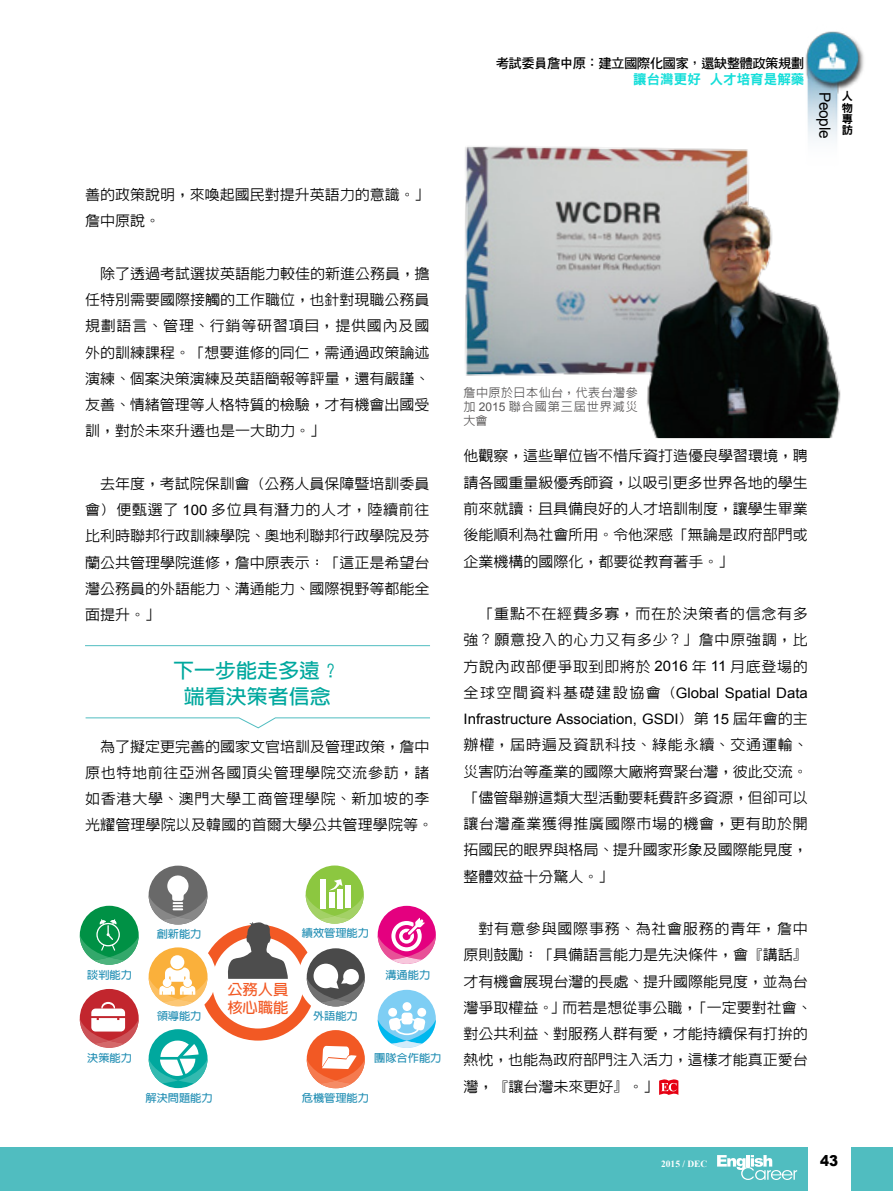
<style>
.page{position:relative;width:893px;height:1191px;background:#fff}
.page>*{position:absolute;margin:0;border:0;box-sizing:border-box;transform-origin:0 0}
.t1{font:700 20.1px "AR Hei B5 HK";color:#00a89e;scale:1.04 1}
.t2{font:15.45px "Arial";letter-spacing:-.025em;color:#000}
.t3{font:900 15px "Arial";color:#000;scale:.9 1}
.t4{font:700 14.7px "AR Hei B5";letter-spacing:-.005em;color:#f25924;scale:1.04 1}
.t5{font:500 14.4px/26.2px "AR Hei U30";color:#000;text-align:justify;scale:1.04 1}
.t6{font:13.5px "DF Hei Std W7";letter-spacing:-.05em;color:#000}
.t7{font:13.5px "DF Hei Std W9";color:#14ded9}
.t8{font:500 12px/14.4px "AR Hei U30";letter-spacing:.045em;color:#595757;text-align:justify}
.t9{font:11.25px/11.2px "DF Hei Std W9";color:#000;text-align:justify}
.t10{font:700 10.8px "AR Hei B5";letter-spacing:-.005em;color:#238fb4;scale:1.04 1}
.t11{font:700 9.45px "Times New Roman";color:#fff}
.s1{font-family:"Arial";font-weight:400}
</style>
<div class="page">
<div style="left:0;top:1147px;width:893px;height:44px;background:#50bdc0"></div>
<div style="left:808px;top:1147px;width:42px;height:44px;background:#fff"></div>
<img style="left:805px;top:31px;width:59px;height:74px">
<svg style="left:659px;top:1079px;width:19px;height:16px"></svg>
<svg style="left:85px;top:717px;width:345px;height:11px"></svg>
<hr style="left:85px;top:645px;width:345px;height:1px;background:#50bdc0">
<svg style="left:717px;top:1155px;width:80px;height:25px"></svg>
<div style="left:200px;top:924px;width:116px;height:116px;background:#f25924;border-radius:50%"></div>
<div style="left:212px;top:936px;width:92px;height:92px;background:#fff;border-radius:50%"></div>
<svg style="left:227px;top:922px;width:61px;height:56px"></svg>
<svg style="left:294px;top:865px;width:142px;height:223px"></svg>
<div style="left:149px;top:1029px;width:59px;height:59px;background:#00a89e;border-radius:50%"></div>
<div style="left:149px;top:865px;width:59px;height:59px;background:#696969;border-radius:50%"></div>
<svg style="left:79px;top:875px;width:141px;height:208px"></svg>
<img style="left:465px;top:105px;width:376px;height:333px">
<p class="t5" style="left:85px;top:181px;width:333px">善的政策說明，來喚起國民對提升英語力的意識。」詹中原說。</p>
<p class="t5" style="left:85px;top:260px;width:333px;text-indent:15px">除了透過考試選拔英語能力較佳的新進公務員，擔任特別需要國際接觸的工作職位，也針對現職公務員規劃語言、管理、行銷等研習項目，提供國內及國外的訓練課程。「想要進修的同仁，需通過政策論述演練、個案決策演練及英語簡報等評量，還有嚴謹、友善、情緒管理等人格特質的檢驗，才有機會出國受訓，對於未來升遷也是一大助力。」</p>
<p class="t5" style="left:85px;top:470px;width:333px;text-indent:15px">去年度，考試院保訓會（公務人員保障暨培訓委員會）便甄選了 <span class="s1">100</span> 多位具有潛力的人才，陸續前往比利時聯邦行政訓練學院、奧地利聯邦行政學院及芬蘭公共管理學院進修，詹中原表示：「這正是希望台灣公務員的外語能力、溝通能力、國際視野等都能全面提升。」</p>
<p class="t1" style="left:173px;top:660px;width:163px">下一步能走多遠？</p>
<p class="t1" style="left:184px;top:686px;width:143px">端看決策者信念</p>
<p class="t5" style="left:85px;top:733px;width:336px;text-align:left;text-indent:15px">為了擬定更完善的國家文官培訓及管理政策，詹中原也特地前往亞洲各國頂尖管理學院交流參訪，諸如香港大學、澳門大學工商管理學院、新加坡的李光耀管理學院以及韓國的首爾大學公共管理學院等。</p>
<p class="t10" style="left:87px;top:969px;width:45px">談判能力</p>
<p class="t10" style="left:87px;top:1052px;width:45px">決策能力</p>
<p class="t10" style="left:157px;top:929px;width:45px">創新能力</p>
<p class="t10" style="left:157px;top:1010px;width:45px">領導能力</p>
<p class="t10" style="left:145px;top:1092px;width:66px">解決問題能力</p>
<p class="t4" style="left:227px;top:982px;width:60px">公務人員</p>
<p class="t4" style="left:227px;top:999px;width:60px">核心職能</p>
<p class="t10" style="left:302px;top:927px;width:66px">績效管理能力</p>
<p class="t10" style="left:313px;top:1010px;width:45px">外語能力</p>
<p class="t10" style="left:385px;top:969px;width:45px">溝通能力</p>
<p class="t10" style="left:374px;top:1052px;width:66px">團隊合作能力</p>
<p class="t10" style="left:302px;top:1092px;width:66px">危機管理能力</p>
<p class="t6" style="left:496px;top:56px;width:310px">考試委員詹中原：建立國際化國家，還缺整體政策規劃</p>
<p class="t7" style="left:633px;top:72px;width:172px">讓台灣更好 人才培育是解藥</p>
<p class="t2" style="left:835px;top:92px;width:48px;rotate:90deg">People</p>
<p class="t9" style="left:842px;top:91px;width:12px">人物專訪</p>
<p class="t8" style="left:463px;top:385px;width:176px">詹中原於日本仙台，代表台灣參加 <span class="s1">2015</span> 聯合國第三屆世界減災大會</p>
<p class="t5" style="left:463px;top:443px;width:333px">他觀察，這些單位皆不惜斥資打造優良學習環境，聘請各國重量級優秀師資，以吸引更多世界各地的學生前來就讀；且具備良好的人才培訓制度，讓學生畢業後能順利為社會所用。令他深感「無論是政府部門或企業機構的國際化，都要從教育著手。」</p>
<p class="t5" style="left:463px;top:600px;width:333px;text-indent:15px">「重點不在經費多寡，而在於決策者的信念有多強？願意投入的心力又有多少？」詹中原強調，比方說內政部便爭取到即將於 <span class="s1">2016</span> 年 <span class="s1">11</span> 月底登場的全球空間資料基礎建設協會（<span class="s1">Global Spatial Data Infrastructure Association, GSDI</span>）第 <span class="s1">15</span> 屆年會的主辦權，屆時遍及資訊科技、綠能永續、交通運輸、災害防治等產業的國際大廠將齊聚台灣，彼此交流。「儘管舉辦這類大型活動要耗費許多資源，但卻可以讓台灣產業獲得推廣國際市場的機會，更有助於開拓國民的眼界與格局、提升國家形象及國際能見度，整體效益十分驚人。」</p>
<p class="t5" style="left:463px;top:915px;width:336px;text-align:left;text-indent:15px">對有意參與國際事務、為社會服務的青年，詹中原則鼓勵：「具備語言能力是先決條件，會『講話』才有機會展現台灣的長處、提升國際能見度，並為台灣爭取權益。」而若是想從事公職，「一定要對社會、對公共利益、對服務人群有愛，才能持續保有打拚的熱忱，也能為政府部門注入活力，這樣才能真正愛台灣，『讓台灣未來更好』。」</p>
<p class="t11" style="left:661px;top:1157px;width:48px">2015 / DEC</p>
<p class="t3" style="left:820px;top:1149px;width:22px">43</p>
</div>
